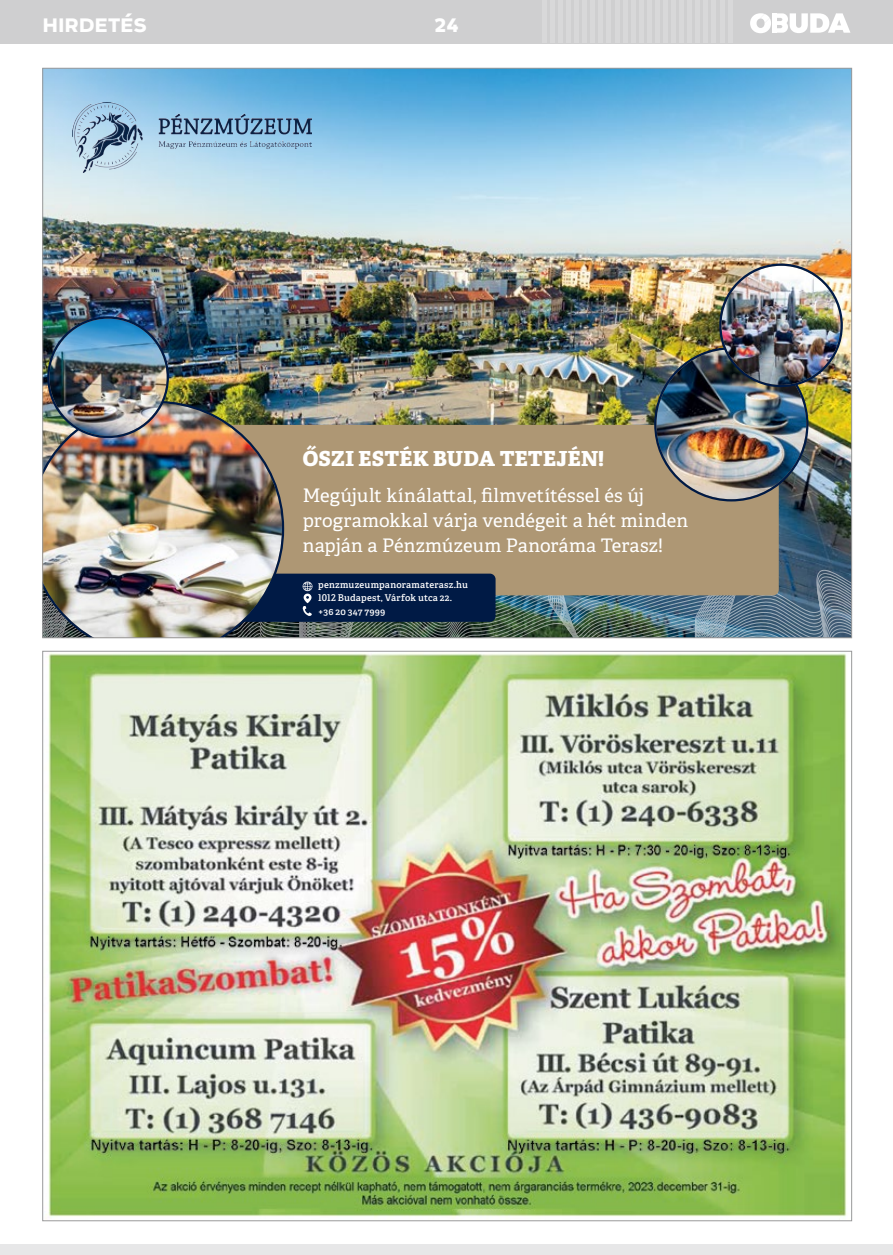
<style>
.page{position:relative;width:893px;height:1255px;background:#fff}
.page>*{position:absolute;margin:0;border:0;box-sizing:border-box;transform-origin:0 0}
.t1{font:800 20.7px "Adelle";letter-spacing:.01em;color:#fff}
.t2{font:800 19.5px "Arkibal Display";letter-spacing:-.005em;color:#fff}
.t3{font:18.6px/24.9px "Adelle";letter-spacing:.005em;color:#fff}
.t4{font:600 9.3px/13.5px "Adelle";letter-spacing:.02em;color:#fff}
</style>
<div class="page">
<div style="left:0;top:0;width:893px;height:43px;background:#cfcfd0"></div>
<svg style="left:750px;top:13px;width:100px;height:20px"></svg>
<div style="left:772px;top:13px;width:5px;height:20px;background:#fff"></div>
<hr style="left:542px;top:0;width:4px;height:43px;background:#d8d8d9">
<hr style="left:550px;top:0;width:4px;height:43px;background:#d8d8d9">
<div style="left:558px;top:0;width:5px;height:43px;background:#d8d8d9"></div>
<div style="left:566px;top:0;width:5px;height:43px;background:#d8d8d9"></div>
<div style="left:574px;top:0;width:5px;height:43px;background:#d8d8d9"></div>
<hr style="left:583px;top:0;width:4px;height:43px;background:#d8d8d9">
<hr style="left:591px;top:0;width:4px;height:43px;background:#d8d8d9">
<hr style="left:599px;top:0;width:4px;height:43px;background:#d8d8d9">
<hr style="left:607px;top:0;width:4px;height:43px;background:#d8d8d9">
<hr style="left:615px;top:0;width:4px;height:43px;background:#d8d8d9">
<hr style="left:623px;top:0;width:4px;height:43px;background:#d8d8d9">
<hr style="left:631px;top:0;width:4px;height:43px;background:#d8d8d9">
<hr style="left:639px;top:0;width:4px;height:43px;background:#d8d8d9">
<hr style="left:647px;top:0;width:4px;height:43px;background:#d8d8d9">
<hr style="left:655px;top:0;width:4px;height:43px;background:#d8d8d9">
<div style="left:663px;top:0;width:5px;height:43px;background:#d8d8d9"></div>
<div style="left:671px;top:0;width:5px;height:43px;background:#d8d8d9"></div>
<div style="left:679px;top:0;width:5px;height:43px;background:#d8d8d9"></div>
<hr style="left:688px;top:0;width:4px;height:43px;background:#d8d8d9">
<hr style="left:696px;top:0;width:4px;height:43px;background:#d8d8d9">
<hr style="left:704px;top:0;width:4px;height:43px;background:#d8d8d9">
<hr style="left:712px;top:0;width:4px;height:43px;background:#d8d8d9">
<hr style="left:720px;top:0;width:4px;height:43px;background:#d8d8d9">
<hr style="left:728px;top:0;width:4px;height:43px;background:#d8d8d9">
<div style="left:0;top:1244px;width:893px;height:10px;background:#e7e7e8"></div>
<img style="left:46px;top:653px;width:801px;height:564px">
<img style="left:45px;top:70px;width:805px;height:485px">
<img style="left:73px;top:102px;width:238px;height:71px">
<div style="left:223px;top:425px;width:556px;height:170px;background:#ae9774;border-radius:6px"></div>
<img style="left:656px;top:349px;width:150px;height:150px;border-radius:75px">
<img style="left:45px;top:401px;width:239px;height:154px">
<svg style="left:48px;top:317px;width:120px;height:120px"></svg>
<img style="left:50px;top:318px;width:117px;height:118px;border-radius:59px">
<div style="left:47px;top:316px;width:122px;height:122px;border:2px solid #001a45;border-radius:50%"></div>
<img style="left:721px;top:266px;width:120px;height:119px;border-radius:60px">
<div style="left:719px;top:263px;width:124px;height:124px;border:2px solid #001a45;border-radius:50%"></div>
<img style="left:43px;top:555px;width:809px;height:84px">
<p class="t2" style="left:43px;top:10px;width:106px">HIRDETÉS</p>
<p class="t2" style="left:434px;top:10px;width:26px">24</p>
<p class="t1" style="left:303px;top:444px;width:303px">ŐSZI ESTÉK BUDA TETEJÉN!</p>
<p class="t3" style="left:303px;top:483px;width:387px">Megújult kínálattal, filmvetítéssel és új programokkal várja vendégeit a hét minden napján a Pénzmúzeum Panoráma Terasz!</p>
<p class="t4" style="left:318px;top:578px;width:151px">penzmuzeumpanoramaterasz.hu<br>1012 Budapest, Várfok utca 22. +36 20 347 7999</p>
</div>
